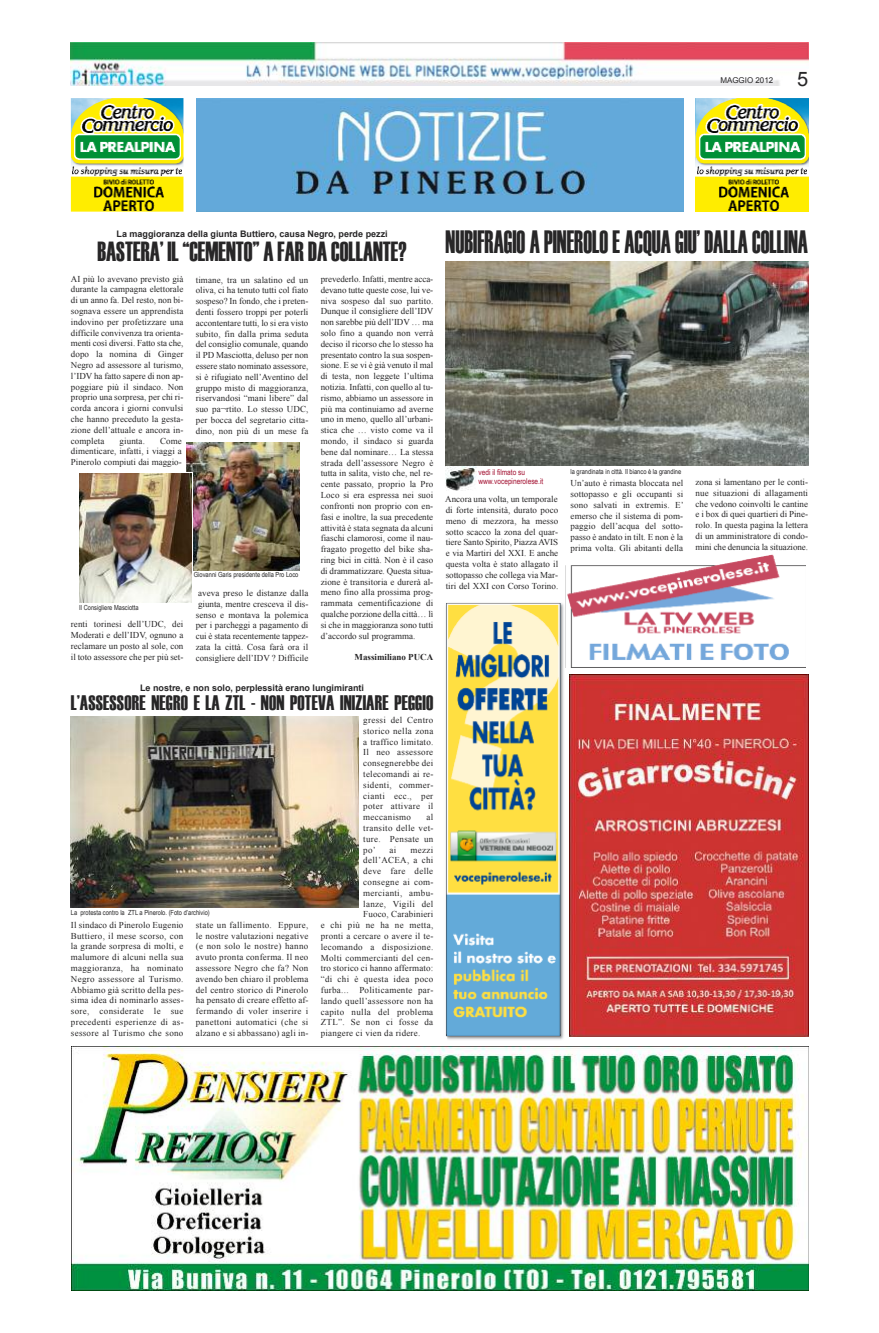
<style>
.page{position:relative;width:879px;height:1333px;background:#fff}
.page>*{position:absolute;margin:0;border:0;box-sizing:border-box;transform-origin:0 0}
.t1{font:32.2px "Haettenschweiler";color:#272627;scale:.71 1}
.t2{font:27.6px "Haettenschweiler";color:#272627;scale:.83 1}
.t3{font:21px "Haettenschweiler";letter-spacing:.01em;color:#272627;scale:.9 1}
.t4{font:20px "Arial";color:#272627}
.t5{font:9px/10.8px "Times New Roman";letter-spacing:.015em;color:#272627;text-align:justify}
.t6{font:9px "Times New Roman";letter-spacing:.035em;color:#272627}
.t7{font:700 9px "Arial";color:#272627}
.t8{font:700 9px "Times New Roman";color:#272627}
.t9{font:8px "Arial Narrow";color:#a41333}
.t10{font:8px "Arial";color:#272627}
.t11{font:7px "Arial Narrow";color:#272627}
</style>
<div class="page">
<img style="left:71px;top:43px;width:737px;height:43px">
<img style="left:71px;top:1046px;width:737px;height:244px">
<img style="left:570px;top:1036px;width:238px;height:1px">
<img style="left:570px;top:674px;width:238px;height:362px">
<img style="left:71px;top:98px;width:112px;height:114px">
<img style="left:695px;top:98px;width:113px;height:114px">
<img style="left:196px;top:98px;width:487px;height:114px">
<img style="left:187px;top:442px;width:112px;height:128px">
<svg style="left:187px;top:472px;width:6px;height:130px"></svg>
<img style="left:79px;top:473px;width:112px;height:129px">
<img style="left:71px;top:716px;width:287px;height:191px">
<img style="left:446px;top:261px;width:362px;height:204px">
<img style="left:565px;top:554px;width:241px;height:113px">
<img style="left:446px;top:466px;width:30px;height:25px">
<img style="left:445px;top:602px;width:119px;height:438px">
<p class="t10" style="left:720px;top:75px;width:54px">MAGGIO 2012</p>
<h3 class="t4" style="left:797px;top:67px;width:13px">5</h3>
<p class="t7" style="left:117px;top:229px;width:273px">La maggioranza della giunta Buttiero, causa Negro, perde pezzi</p>
<h2 class="t2" style="left:97px;top:237px;width:374px">BASTERA’ IL “CEMENTO” A FAR DA COLLANTE?</h2>
<p class="t5" style="left:71px;top:273px;width:114px">AI più lo avevano previsto già durante la campagna elettorale di un anno fa. Del resto, non bi&shy;sognava essere un apprendista indovino per profetizzare una difficile convivenza tra orienta&shy;menti così diversi. Fatto sta che, dopo la nomina di Ginger Negro ad assessore al turismo, l’IDV ha fatto sapere di non ap&shy;poggiare più il sindaco. Non proprio una sorpresa, per chi ri&shy;corda ancora i giorni convulsi che hanno preceduto la gesta&shy;zione dell’attuale e ancora in&shy;completa</p>
<p class="t5" style="left:321px;top:273px;width:114px">prevederlo. Infatti, mentre acca&shy;devano tutte queste cose, lui ve&shy;niva sospeso dal suo partito.<br>Dunque il consigliere dell’IDV non sarebbe più dell’IDV … ma solo fino a quando non verrà deciso il ricorso che lo stesso ha presentato contro la sua sospen&shy;sione. E se vi è già venuto il mal di testa, non leggete l’ultima notizia. Infatti, con quello al tu&shy;rismo, abbiamo un assessore in più ma continuiamo ad averne uno in meno, quello all’urbani&shy;stica che … visto come va il mondo, il sindaco si guarda bene dal nominare… La stessa strada dell’assessore Negro è tutta in salita, visto che, nel re&shy;cente passato, proprio la Pro Loco si era espressa nei suoi confronti non proprio con en&shy;fasi e inoltre, la sua precedente attività è stata segnata da alcuni fiaschi clamorosi, come il nau&shy;fragato progetto del bike sha&shy;ring bici in città. Non è il caso di drammatizzare. Questa situa&shy;zione è transitoria e durerà al&shy;meno fino alla prossima prog&shy;rammata cementificazione di qualche porzione della città… lì si che in maggioranza sono tutti d’accordo sul programma.</p>
<p class="t8" style="left:354px;top:652px;width:80px">Massimiliano PUCA</p>
<p class="t7" style="left:140px;top:682px;width:226px">Le nostre, e non solo, perplessità erano lungimiranti</p>
<h3 class="t3" style="left:71px;top:691px;width:404px">L’ASSESSORE NEGRO E LA ZTL - NON POTEVA INIZIARE PEGGIO</h3>
<p class="t5" style="left:196px;top:274px;width:114px">timane, tra un salatino ed un oliva, ci ha tenuto tutti col fiato sospeso? In fondo, che i preten&shy;denti fossero troppi per poterli accontentare tutti, lo si era visto subito, fin dalla prima seduta del consiglio comunale, quando il PD Masciotta, deluso per non essere stato nominato assessore, si è rifugiato nell’Aventino del gruppo misto di maggioranza, riservandosi “mani libere” dal suo pa¬rtito. Lo stesso UDC, per bocca del segretario citta&shy;dino, non più di un mese fa</p>
<p class="t5" style="left:120px;top:435px;width:27px">giunta.</p>
<p class="t5" style="left:71px;top:435px;width:112px;text-indent:89px">Come dimenticare, infatti, i viaggi a Pinerolo compiuti dai maggio-</p>
<p class="t11" style="left:194px;top:570px;width:106px">Giovanni Garis presidente della Pro Loco</p>
<p class="t5" style="left:196px;top:587px;width:114px">aveva preso le distanze dalla giunta, mentre cresceva il dis&shy;senso e montava la polemica per i parcheggi a pagamento di cui è stata recentemente tappez&shy;zata la città. Cosa farà ora il consigliere dell’IDV ? Difficile</p>
<p class="t11" style="left:79px;top:603px;width:61px">Il Consigliere Masciotta</p>
<p class="t5" style="left:71px;top:619px;width:114px">renti torinesi dell’UDC, dei Moderati e dell’IDV, ognuno a reclamare un posto al sole, con il toto assessore che per più set-</p>
<p class="t11" style="left:71px;top:908px;width:140px">La protesta contro la ZTL a Pinerolo. (Foto d’archivio)</p>
<p class="t5" style="left:71px;top:919px;width:114px">Il sindaco di Pinerolo Eugenio Buttiero, il mese scorso, con la grande sorpresa di molti, e malumore di alcuni nella sua maggioranza, ha nominato Negro assessore al Turismo.<br>Abbiamo già scritto della pes&shy;sima idea di nominarlo asses&shy;sore, considerate le sue precedenti esperienze di as&shy;sessore al Turismo che sono</p>
<p class="t5" style="left:196px;top:919px;width:114px">state un fallimento. Eppure, le nostre valutazioni negative (e non solo le nostre) hanno avuto pronta conferma. Il neo assessore Negro che fa? Non avendo ben chiaro il problema del centro storico di Pinerolo ha pensato di creare effetto af&shy;fermando di voler inserire i panettoni automatici (che si alzano e si abbassano) agli in-</p>
<p class="t5" style="left:363px;top:714px;width:72px">gressi del Centro storico nella zona a traffico limitato.<br>Il neo assessore consegnerebbe dei telecomandi ai re&shy;sidenti, commer&shy;cianti ecc., per poter attivare il meccanismo</p>
<p class="t5" style="left:363px;top:811px;width:72px;text-indent:63px">al transito delle vet&shy;ture. Pensate un po’</p>
<p class="t5" style="left:389px;top:844px;width:8px">ai</p>
<p class="t5" style="left:410px;top:844px;width:24px">mezzi</p>
<p class="t6" style="left:363px;top:855px;width:72px">dell’ACEA, a chi</p>
<p class="t6" style="left:363px;top:866px;width:72px">deve fare delle</p>
<p class="t6" style="left:363px;top:876px;width:72px">consegne ai com-</p>
<p class="t6" style="left:363px;top:887px;width:72px">mercianti, ambu-</p>
<p class="t6" style="left:363px;top:898px;width:72px">lanze, Vigili del</p>
<p class="t5" style="left:363px;top:908px;width:71px">Fuoco, Carabinieri</p>
<p class="t6" style="left:321px;top:920px;width:114px">e chi più ne ha ne metta,</p>
<p class="t5" style="left:321px;top:930px;width:114px">pronti a cercare o avere il te-</p>
<p class="t6" style="left:321px;top:941px;width:114px">lecomando a disposizione.</p>
<p class="t6" style="left:321px;top:952px;width:114px">Molti commercianti del cen-</p>
<p class="t5" style="left:321px;top:962px;width:114px">tro storico ci hanno affermato:</p>
<p class="t6" style="left:321px;top:974px;width:114px">“di chi è questa idea poco</p>
<p class="t6" style="left:321px;top:984px;width:114px">furba... Politicamente par-</p>
<p class="t5" style="left:321px;top:995px;width:114px">lando quell’assessore non ha</p>
<p class="t6" style="left:321px;top:1006px;width:114px">capito nulla del problema</p>
<p class="t6" style="left:321px;top:1017px;width:114px">ZTL”. Se non ci fosse da</p>
<p class="t5" style="left:321px;top:1027px;width:101px">piangere ci vien da ridere.</p>
<h1 class="t1" style="left:446px;top:225px;width:512px">NUBIFRAGIO A PINEROLO E ACQUA GIU’ DALLA COLLINA</h1>
<p class="t9" style="left:478px;top:467px;width:48px">vedi il filmato su</p>
<p class="t11" style="left:570px;top:467px;width:112px">la grandinata in città. Il bianco è la grandine</p>
<p class="t9" style="left:478px;top:477px;width:66px">www.vocepinerolese.it</p>
<p class="t5" style="left:570px;top:477px;width:115px">Un’auto è rimasta bloccata nel sottopasso e gli occupanti si sono salvati in extremis. E’ emerso che il sistema di pom&shy;paggio dell’acqua del sotto&shy;passo è andato in tilt. E non è la prima volta. Gli abitanti della</p>
<p class="t5" style="left:695px;top:476px;width:114px">zona si lamentano per le conti&shy;nue situazioni di allagamenti che vedono coinvolti le cantine e i box di quei quartieri di Pine&shy;rolo. In questa pagina la lettera di un amministratore di condo&shy;mini che denuncia la situazione.</p>
<p class="t5" style="left:445px;top:493px;width:115px">Ancora una volta, un temporale di forte intensità, durato poco meno di mezzora, ha messo sotto scacco la zona del quar&shy;tiere Santo Spirito, Piazza AVIS e via Martiri del XXI. E anche questa volta è stato allagato il sottopasso che collega via Mar&shy;tiri del XXI con Corso Torino.</p>
</div>
